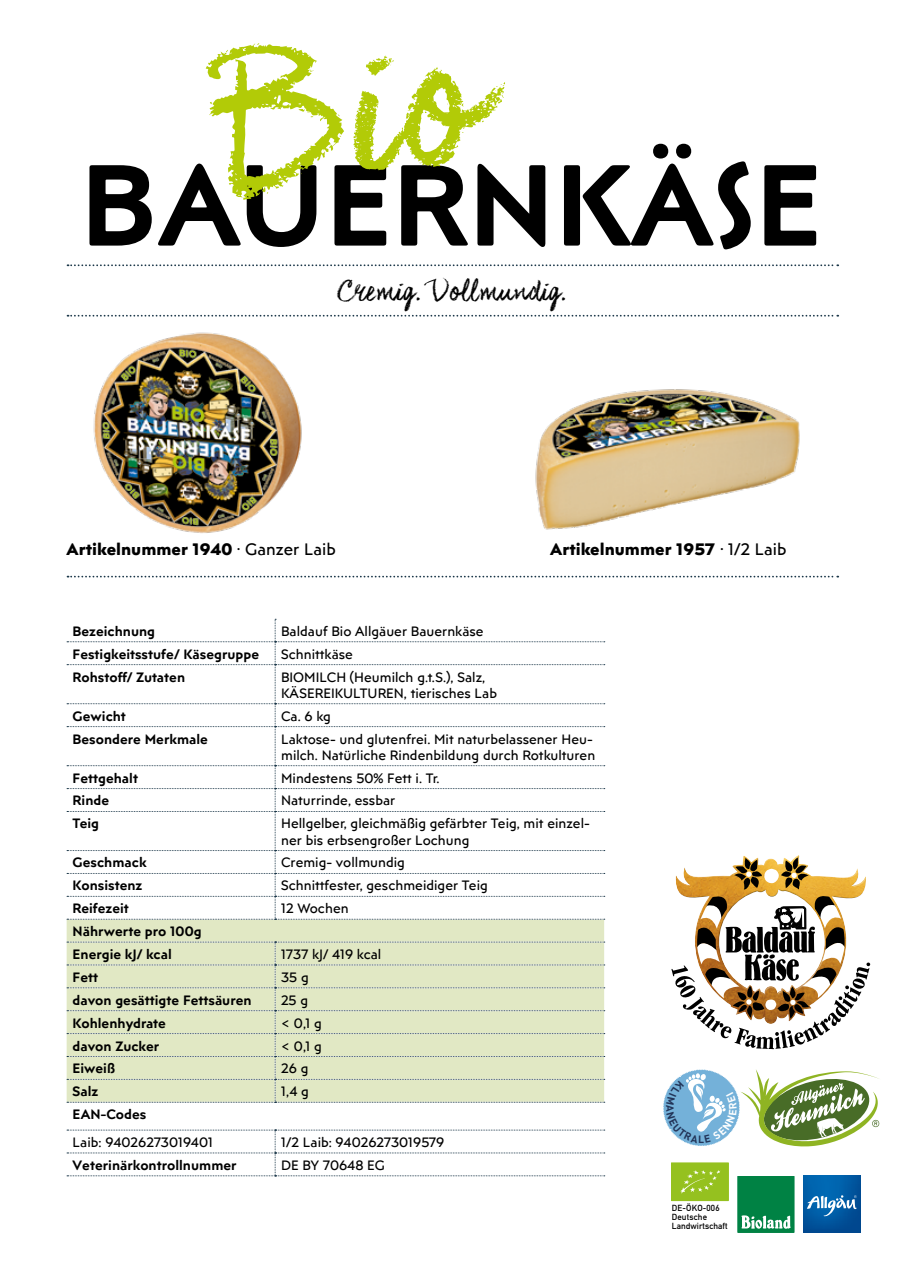
<style>
.page{position:relative;width:902px;height:1272px;background:#fff}
.page>*{position:absolute;margin:0;border:0;box-sizing:border-box;transform-origin:0 0}
.t1{font:600 114.75px "Posterama 1901";color:#000}
.t2{font:26.7px "Coalhand Luke";color:#000}
.t3{font:700 16.5px "Posterama Text";color:#000}
.t4{font:13.5px/16.2px "Posterama Text";color:#000}
.t5{font:600 13.5px/22.8px "Posterama Text";color:#000}
.t6{font:700 10.5px "DIN Pro";color:#223458}
.t7{font:8.7px/8.9px "DIN Mittelschrift";letter-spacing:.01em;color:#000}
.s1{font-weight:400}
</style>
<div class="page">
<svg style="left:68px;top:264px;width:770px;height:2px"></svg>
<svg style="left:68px;top:315px;width:770px;height:1px"></svg>
<svg style="left:68px;top:575px;width:770px;height:2px"></svg>
<img style="left:93px;top:332px;width:209px;height:201px">
<img style="left:535px;top:389px;width:265px;height:141px">
<div style="left:67px;top:919px;width:537px;height:22px;background:#e1e8c4"></div>
<svg style="left:67px;top:619px;width:537px;height:300px"></svg>
<svg style="left:67px;top:941px;width:539px;height:161px"></svg>
<svg style="left:67px;top:1129px;width:537px;height:47px"></svg>
<svg style="left:737px;top:1176px;width:57px;height:56px"></svg>
<img style="left:803px;top:1175px;width:57px;height:57px">
<svg style="left:806px;top:1195px;width:50px;height:21px"></svg>
<svg style="left:671px;top:1162px;width:57px;height:40px"></svg>
<svg style="left:206px;top:43px;width:299px;height:157px"></svg>
<svg style="left:671px;top:857px;width:199px;height:192px"></svg>
<svg style="left:663px;top:1069px;width:217px;height:78px"></svg>
<h1 class="t1" style="left:80px;top:129px;width:743px">BAUERNKÄSE</h1>
<h2 class="t2" style="left:336px;top:275px;width:231px">Cremig. Vollmundig.</h2>
<p class="t3" style="left:67px;top:538px;width:271px">Artikelnummer 1940 <span class="s1">· Ganzer Laib</span></p>
<p class="t3" style="left:550px;top:538px;width:238px">Artikelnummer 1957 <span class="s1">· 1/2 Laib</span></p>
<p class="t5" style="left:73px;top:619px;width:84px">Bezeichnung</p>
<p class="t4" style="left:281px;top:622px;width:204px">Baldauf Bio Allgäuer Bauernkäse</p>
<p class="t5" style="left:73px;top:642px;width:188px">Festigkeitsstufe/ Käsegruppe</p>
<p class="t4" style="left:281px;top:645px;width:73px">Schnittkäse</p>
<p class="t5" style="left:73px;top:665px;width:114px">Rohstoff/ Zutaten</p>
<p class="t4" style="left:281px;top:668px;width:217px">BIOMILCH (Heumilch g.t.S.), Salz,<br>KÄSEREIKULTUREN, tierisches Lab</p>
<p class="t5" style="left:73px;top:704px;width:55px">Gewicht</p>
<p class="t4" style="left:281px;top:707px;width:51px">Ca. 6 kg</p>
<p class="t5" style="left:73px;top:727px;width:137px">Besondere Merkmale</p>
<p class="t4" style="left:281px;top:730px;width:316px">Laktose- und glutenfrei. Mit naturbelassener Heu&shy;milch. Natürliche Rindenbildung durch Rotkulturen</p>
<p class="t5" style="left:73px;top:766px;width:67px">Fettgehalt</p>
<p class="t4" style="left:281px;top:769px;width:160px">Mindestens 50% Fett i. Tr.</p>
<p class="t5" style="left:73px;top:789px;width:38px">Rinde</p>
<p class="t4" style="left:281px;top:792px;width:116px">Naturrinde, essbar</p>
<p class="t5" style="left:73px;top:811px;width:28px">Teig</p>
<p class="t4" style="left:281px;top:815px;width:310px">Hellgelber, gleichmäßig gefärbter Teig, mit einzel&shy;ner bis erbsengroßer Lochung</p>
<p class="t5" style="left:73px;top:851px;width:75px">Geschmack</p>
<p class="t4" style="left:281px;top:854px;width:125px">Cremig- vollmundig</p>
<p class="t5" style="left:73px;top:873px;width:71px">Konsistenz</p>
<p class="t4" style="left:281px;top:877px;width:208px">Schnittfester, geschmeidiger Teig</p>
<p class="t5" style="left:73px;top:896px;width:58px">Reifezeit</p>
<p class="t4" style="left:281px;top:900px;width:69px">12 Wochen</p>
<p class="t5" style="left:73px;top:919px;width:131px">Nährwerte pro 100g<br>Energie kJ/ kcal</p>
<p class="t4" style="left:281px;top:945px;width:102px">1737 kJ/ 419 kcal</p>
<p class="t5" style="left:73px;top:965px;width:27px">Fett</p>
<p class="t4" style="left:281px;top:968px;width:29px">35 g</p>
<p class="t5" style="left:73px;top:988px;width:180px">davon gesättigte Fettsäuren</p>
<p class="t4" style="left:281px;top:991px;width:28px">25 g</p>
<p class="t5" style="left:73px;top:1011px;width:95px">Kohlenhydrate</p>
<p class="t4" style="left:281px;top:1014px;width:42px">&lt; 0,1 g</p>
<p class="t5" style="left:73px;top:1033px;width:88px">davon Zucker</p>
<p class="t4" style="left:281px;top:1037px;width:42px">&lt; 0,1 g</p>
<p class="t5" style="left:73px;top:1056px;width:44px">Eiweiß</p>
<p class="t4" style="left:281px;top:1060px;width:29px">26 g</p>
<p class="t5" style="left:73px;top:1079px;width:27px">Salz</p>
<p class="t4" style="left:281px;top:1083px;width:29px">1,4 g</p>
<p class="t5" style="left:73px;top:1102px;width:75px">EAN-Codes</p>
<p class="t4" style="left:73px;top:1133px;width:142px">Laib: 94026273019401</p>
<p class="t4" style="left:281px;top:1133px;width:165px">1/2 Laib: 94026273019579</p>
<p class="t5" style="left:73px;top:1153px;width:165px">Veterinärkontrollnummer</p>
<p class="t4" style="left:281px;top:1156px;width:105px">DE BY 70648 EG</p>
<p class="t6" style="left:698px;top:1130px;width:8px">L</p>
<p class="t7" style="left:671px;top:1203px;width:57px">DE-ÖKO-006<br>Deutsche<br>Landwirtschaft</p>
</div>
